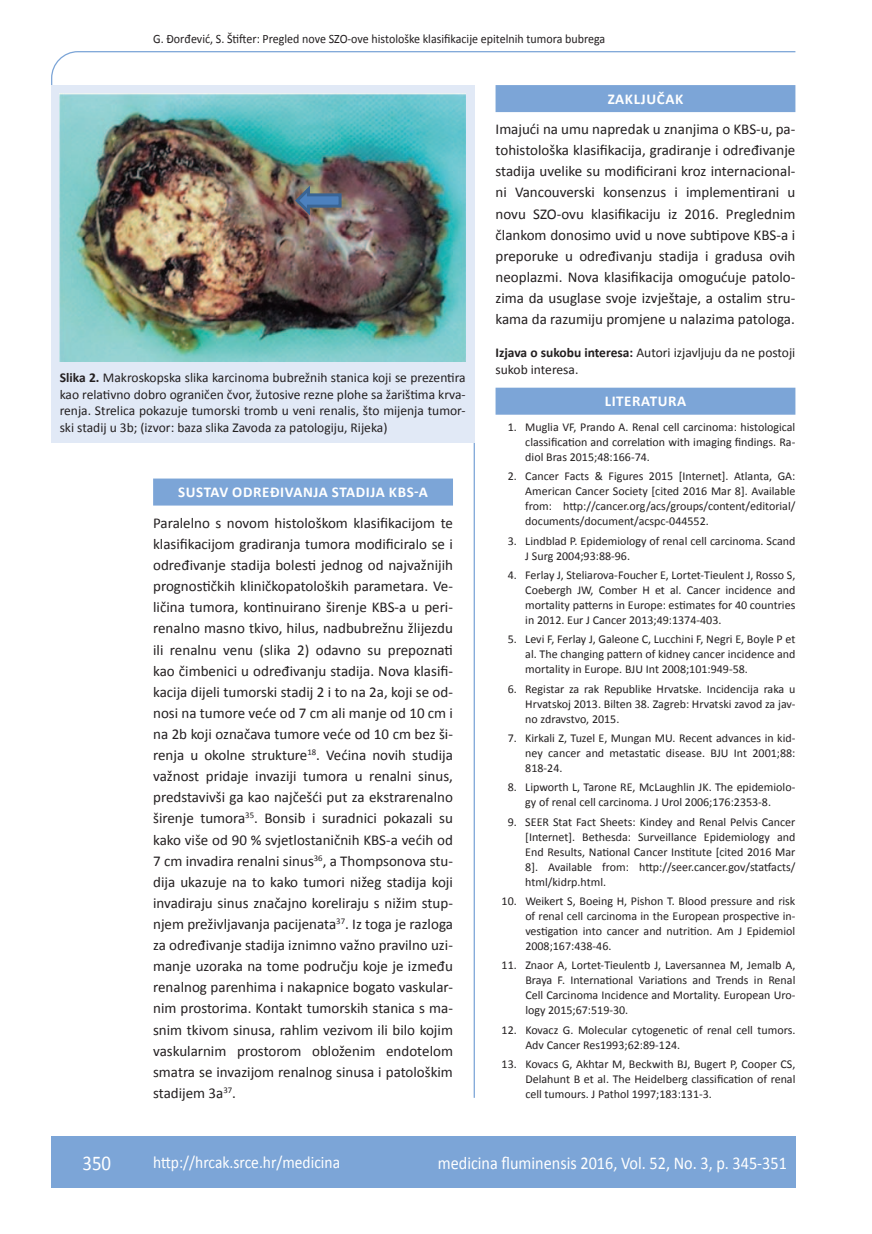
<style>
.page{position:relative;width:872px;height:1234px;background:#fff}
.page>*{position:absolute;margin:0;border:0;box-sizing:border-box;transform-origin:0 0}
.t1{font:21px "Calibri";color:#fff;scale:.9 1}
.t2{font:18px "Calibri";color:#fff;scale:.9 1}
.t3{font:17.25px "Calibri";color:#fff;scale:.9 1}
.t4{font:15px/21.1px "Calibri";color:#231f20;text-align:justify}
.t5{font:700 15px "Calibri";letter-spacing:.04em;color:#fff}
.t6{font:13.5px/16.5px "Calibri";color:#231f20}
.t7{font:12.75px "Calibri";color:#231f20;scale:.94 1}
.t8{font:12px/15px "Calibri";color:#231f20;text-align:justify}
.s1{font-weight:700}
</style>
<div class="page">
<svg style="left:51px;top:51px;width:745px;height:275px"></svg>
<hr style="left:473px;top:442px;width:2px;height:655px;background:#7ca5d7">
<div style="left:51px;top:1135px;width:744px;height:51px;background:#7ca5d7"></div>
<div style="left:153px;top:478px;width:300px;height:27px;background:#7ca5d7"></div>
<div style="left:495px;top:85px;width:300px;height:27px;background:#7ca5d7"></div>
<div style="left:495px;top:387px;width:300px;height:27px;background:#7ca5d7"></div>
<div style="left:51px;top:85px;width:423px;height:357px;background:#e1e9f6"></div>
<img style="left:60px;top:94px;width:406px;height:267px">
<svg style="left:293px;top:185px;width:48px;height:32px;background:#677081"></svg>
<p class="t7" style="left:153px;top:30px;width:482px">G. Đorđević, S. Štifter: Pregled nove SZO-ove histološke klasifikacije epitelnih tumora bubrega</p>
<p class="t6" style="left:60px;top:368px;width:407px;text-align:justify"><span class="s1">Slika 2.</span> Makroskopska slika karcinoma bubrežnih stanica koji se prezentira kao relativno dobro ograničen čvor, žutosive rezne plohe sa žarištima krva&shy;renja. Strelica pokazuje tumorski tromb u veni renalis, što mijenja tumor&shy;ski stadij u 3b; (izvor: baza slika Zavoda za patologiju, Rijeka)</p>
<p class="t5" style="left:178px;top:483px;width:17px">Sustav</p>
<p class="t5" style="left:232px;top:483px;width:10px">odre</p>
<p class="t5" style="left:270px;top:483px;width:19px">đivanja</p>
<p class="t5" style="left:332px;top:483px;width:9px">stadija</p>
<p class="t5" style="left:389px;top:483px;width:39px">KBS-a</p>
<p class="t4" style="left:153px;top:511px;width:301px">Paralelno s novom histološkom klasifikacijom te klasifikacijom gradiranja tumora modificiralo se i određivanje stadija bolesti jednog od najvažnijih prognostičkih kliničkopatoloških parametara. Ve&shy;ličina tumora, kontinuirano širenje KBS-a u peri&shy;renalno masno tkivo, hilus, nadbubrežnu žlijezdu ili renalnu venu (slika 2) odavno su prepoznati kao čimbenici u određivanju stadija. Nova klasifi&shy;kacija dijeli tumorski stadij 2 i to na 2a, koji se od&shy;nosi na tumore veće od 7 cm ali manje od 10 cm i na 2b koji označava tumore veće od 10 cm bez ši&shy;renja u okolne strukture<sup>18</sup>. Većina novih studija važnost pridaje invaziji tumora u renalni sinus, predstavivši ga kao najčešći put za ekstrarenalno širenje tumora<sup>35</sup>. Bonsib i suradnici pokazali su kako više od 90 % svjetlostaničnih KBS-a većih od 7 cm invadira renalni sinus<sup>36</sup>, a Thompsonova stu&shy;dija ukazuje na to kako tumori nižeg stadija koji invadiraju sinus značajno koreliraju s nižim stup&shy;njem preživljavanja pacijenata<sup>37</sup>. Iz toga je razloga za određivanje stadija iznimno važno pravilno uzi&shy;manje uzoraka na tome području koje je između renalnog parenhima i nakapnice bogato vaskular&shy;nim prostorima. Kontakt tumorskih stanica s ma&shy;snim tkivom sinusa, rahlim vezivom ili bilo kojim vaskularnim prostorom obloženim endotelom smatra se invazijom renalnog sinusa i patološkim stadijem 3a<sup>37</sup>.</p>
<p class="t5" style="left:607px;top:90px;width:77px">ZAKLJUČAK</p>
<p class="t4" style="left:495px;top:118px;width:301px">Imajući na umu napredak u znanjima o KBS-u, pa&shy;tohistološka klasifikacija, gradiranje i određivanje stadija uvelike su modificirani kroz internacional&shy;ni Vancouverski konsenzus i implementirani u novu SZO-ovu klasifikaciju iz 2016. Preglednim člankom donosimo uvid u nove subtipove KBS-a i preporuke u određivanju stadija i gradusa ovih neoplazmi. Nova klasifikacija omogućuje patolo&shy;zima da usuglase svoje izvještaje, a ostalim stru&shy;kama da razumiju promjene u nalazima patologa.</p>
<p class="t6" style="left:495px;top:344px;width:301px"><span class="s1">Izjava o sukobu interesa:</span> Autori izjavljuju da ne postoji sukob interesa.</p>
<p class="t5" style="left:604px;top:392px;width:83px">LITERATURA</p>
<p class="t8" style="left:525px;top:419px;width:271px;text-indent:-18px">1. Muglia VF, Prando A. Renal cell carcinoma: histological classification and correlation with imaging findings. Ra&shy;diol Bras 2015;48:166-74.</p>
<p class="t8" style="left:525px;top:468px;width:272px;text-indent:-18px">2. Cancer Facts &amp; Figures 2015 [Internet]. Atlanta, GA:<br>American Cancer Society [cited 2016 Mar 8]. Available from: http://cancer.org/acs/groups/content/editorial/ documents/document/acspc-044552.</p>
<p class="t8" style="left:525px;top:532px;width:271px;text-indent:-18px">3. Lindblad P. Epidemiology of renal cell carcinoma. Scand<br>J Surg 2004;93:88-96.</p>
<p class="t8" style="left:525px;top:566px;width:271px;text-indent:-18px">4. Ferlay J, Steliarova-Foucher E, Lortet-Tieulent J, Rosso S, Coebergh JW, Comber H et al. Cancer incidence and mortality patterns in Europe: estimates for 40 countries in 2012. Eur J Cancer 2013;49:1374-403.</p>
<p class="t8" style="left:525px;top:631px;width:271px;text-indent:-18px">5. Levi F, Ferlay J, Galeone C, Lucchini F, Negri E, Boyle P et al. The changing pattern of kidney cancer incidence and mortality in Europe. BJU Int 2008;101:949-58.</p>
<p class="t8" style="left:525px;top:680px;width:271px;text-indent:-18px">6. Registar za rak Republike Hrvatske. Incidencija raka u Hrvatskoj 2013. Bilten 38. Zagreb: Hrvatski zavod za jav&shy;no zdravstvo, 2015.</p>
<p class="t8" style="left:525px;top:729px;width:272px;text-indent:-18px">7. Kirkali Z, Tuzel E, Mungan MU. Recent advances in kid&shy;ney cancer and metastatic disease. BJU Int 2001;88:<br>818-24.</p>
<p class="t8" style="left:507px;top:779px;width:289px;text-align:center">8. Lipworth L, Tarone RE, McLaughlin JK. The epidemiolo&shy;gy of renal cell carcinoma. J Urol 2006;176:2353-8.</p>
<p class="t8" style="left:525px;top:813px;width:272px;text-indent:-18px">9. SEER Stat Fact Sheets: Kindey and Renal Pelvis Cancer [Internet]. Bethesda: Surveillance Epidemiology and End Results, National Cancer Institute [cited 2016 Mar 8]. Available from: http://seer.cancer.gov/statfacts/ html/kidrp.html.</p>
<p class="t8" style="left:525px;top:892px;width:272px;text-indent:-24px">10. Weikert S, Boeing H, Pishon T. Blood pressure and risk of renal cell carcinoma in the European prospective in&shy;vestigation into cancer and nutrition. Am J Epidemiol 2008;167:438-46.</p>
<p class="t8" style="left:525px;top:956px;width:272px;text-indent:-24px">11. Znaor A, Lortet-Tieulentb J, Laversannea M, Jemalb A, Braya F. International Variations and Trends in Renal Cell Carcinoma Incidence and Mortality. European Uro&shy;logy 2015;67:519-30.</p>
<p class="t8" style="left:525px;top:1021px;width:271px;text-indent:-24px">12. Kovacz G. Molecular cytogenetic of renal cell tumors.<br>Adv Cancer Res1993;62:89-124.</p>
<p class="t8" style="left:525px;top:1055px;width:271px;text-indent:-24px">13. Kovacs G, Akhtar M, Beckwith BJ, Bugert P, Cooper CS, Delahunt B et al. The Heidelberg classification of renal cell tumours. J Pathol 1997;183:131-3.</p>
<h1 class="t1" style="left:82px;top:1149px;width:33px">350</h1>
<h3 class="t3" style="left:153px;top:1150px;width:209px">http://hrcak.srce.hr/medicina</h3>
<h2 class="t2" style="left:438px;top:1151px;width:389px">medicina fluminensis 2016, Vol. 52, No. 3, p. 345-351</h2>
</div>
